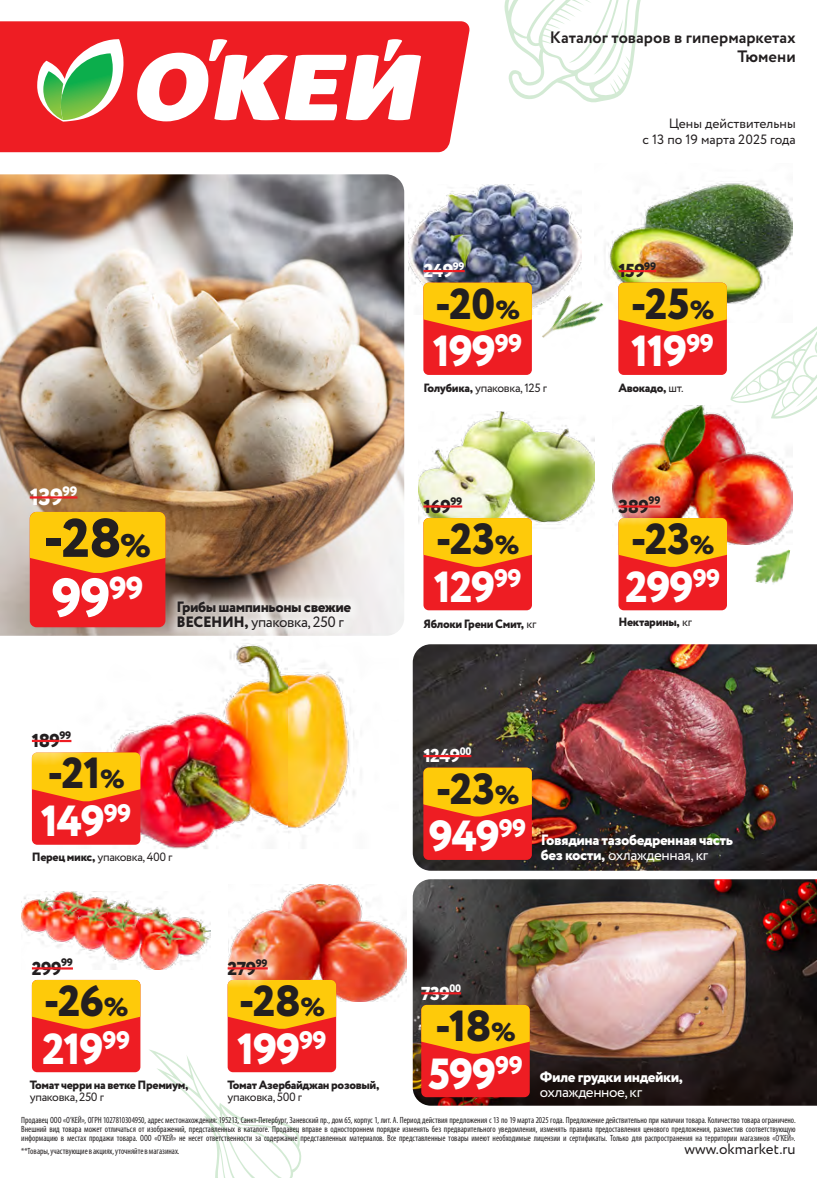
<style>
.page{position:relative;width:817px;height:1178px;background:#fff}
.page>*{position:absolute;margin:0;border:0;box-sizing:border-box;transform-origin:0 0}
.t1{font:800 54.3px "Circe";color:#231f20}
.t2{font:800 54.3px "Circe";color:#fff}
.t3{font:800 43.5px "Circe";letter-spacing:-.03em;color:#fff}
.t4{font:800 43.5px "Circe";letter-spacing:-.01em;color:#231f20}
.t5{font:800 31.65px "Circe";color:#fff}
.t6{font:800 23.4px "Circe";color:#fff}
.t7{font:800 18.75px "Circe";letter-spacing:-.03em;color:#231f20}
.t8{font:800 18.75px "Circe";letter-spacing:-.03em;color:#fff}
.t9{font:700 16.5px/19.8px "Circe";color:#231f20;text-align:right}
.t10{font:800 15px/15px "Circe";letter-spacing:-.03em;color:#fff}
.t11{font:800 15px "Circe";letter-spacing:-.03em;color:#231f20}
.t12{font:15px "Circe";letter-spacing:-.025em;color:#231f20}
.t13{font:15px "Circe";color:#231f20}
.t14{font:15px "Circe";letter-spacing:-.03em;color:#fff}
.t15{font:13.5px/16.2px "Circe";color:#231f20;text-align:right}
.t16{font:800 12px "Circe";letter-spacing:-.03em;color:#231f20}
.t17{font:12px "Circe";letter-spacing:-.03em;color:#231f20}
.t18{font:condensed 9px/9px "Myriad Pro";color:#231f20;text-align:justify;scale:.95 1}
.s1{font-size:32.7px}
.s2{font-weight:800}
.s3{font-size:26.1px}
.s4{font-weight:400}
</style>
<div class="page">
<img style="left:542px;top:283px;width:52px;height:55px">
<img style="left:755px;top:549px;width:35px;height:35px">
<svg style="left:504px;top:0;width:137px;height:103px"></svg>
<svg style="left:149px;top:1049px;width:154px;height:129px"></svg>
<img style="left:412px;top:644px;width:404px;height:227px">
<img style="left:412px;top:879px;width:404px;height:227px">
<div style="left:423px;top:768px;width:108px;height:92px;background:#ee1d23;border-radius:5px"></div>
<svg style="left:423px;top:768px;width:108px;height:49px;background:#fbb30d"></svg>
<hr style="left:423px;top:755px;width:36px;height:2px;background:#ee1d23">
<svg style="left:459px;top:755px;width:12px;height:2px"></svg>
<div style="left:421px;top:1005px;width:108px;height:92px;background:#ee1d23;border-radius:5px"></div>
<svg style="left:421px;top:1005px;width:108px;height:49px;background:#fbb40d"></svg>
<hr style="left:421px;top:992px;width:28px;height:2px;background:#ee1d23">
<svg style="left:449px;top:992px;width:12px;height:2px"></svg>
<img style="left:0;top:174px;width:404px;height:462px">
<img style="left:57px;top:619px;width:341px;height:230px">
<img style="left:594px;top:181px;width:198px;height:140px">
<img style="left:408px;top:185px;width:173px;height:129px">
<img style="left:612px;top:419px;width:180px;height:126px">
<img style="left:228px;top:884px;width:178px;height:117px">
<img style="left:418px;top:412px;width:176px;height:113px">
<svg style="left:168px;top:590px;width:193px;height:50px"></svg>
<div style="left:30px;top:512px;width:135px;height:115px;background:#ee1d23;border-radius:7px"></div>
<svg style="left:30px;top:512px;width:135px;height:61px;background:#fbb50d"></svg>
<hr style="left:30px;top:496px;width:32px;height:2px;background:#ee1d23">
<svg style="left:63px;top:496px;width:14px;height:2px"></svg>
<div style="left:227px;top:980px;width:109px;height:92px;background:#ee1d23;border-radius:5px"></div>
<svg style="left:227px;top:980px;width:109px;height:49px;background:#fbb30e"></svg>
<svg style="left:227px;top:946px;width:53px;height:41px;background:#f5a86e"></svg>
<hr style="left:227px;top:967px;width:29px;height:2px;background:#ee1d23">
<svg style="left:256px;top:967px;width:12px;height:2px"></svg>
<div style="left:32px;top:752px;width:108px;height:93px;background:#ee1d23;border-radius:5px"></div>
<svg style="left:32px;top:752px;width:108px;height:49px;background:#fbb30d"></svg>
<svg style="left:31px;top:714px;width:58px;height:50px"></svg>
<hr style="left:32px;top:740px;width:27px;height:2px;background:#ee1d23">
<svg style="left:59px;top:740px;width:12px;height:2px"></svg>
<div style="left:423px;top:518px;width:109px;height:92px;background:#ee1d23;border-radius:5px"></div>
<svg style="left:423px;top:518px;width:109px;height:49px;background:#fbb50e"></svg>
<hr style="left:423px;top:505px;width:27px;height:2px;background:#ee1d23">
<svg style="left:450px;top:505px;width:12px;height:2px"></svg>
<div style="left:423px;top:283px;width:108px;height:92px;background:#ee1d23;border-radius:5px"></div>
<svg style="left:423px;top:283px;width:108px;height:49px;background:#fbb40d"></svg>
<hr style="left:423px;top:270px;width:30px;height:2px;background:#ee1d23">
<svg style="left:453px;top:270px;width:11px;height:2px"></svg>
<svg style="left:618px;top:270px;width:198px;height:149px"></svg>
<div style="left:618px;top:518px;width:108px;height:92px;background:#ee1d23;border-radius:5px"></div>
<svg style="left:618px;top:518px;width:108px;height:49px;background:#fbb30d"></svg>
<img style="left:612px;top:484px;width:61px;height:42px">
<hr style="left:618px;top:505px;width:30px;height:2px;background:#ee1d23">
<svg style="left:648px;top:505px;width:12px;height:3px"></svg>
<img style="left:22px;top:892px;width:188px;height:78px">
<div style="left:32px;top:980px;width:108px;height:92px;background:#ee1d23;border-radius:5px"></div>
<svg style="left:32px;top:980px;width:108px;height:49px;background:#fcb50d"></svg>
<hr style="left:32px;top:967px;width:29px;height:2px;background:#ee1d23">
<svg style="left:61px;top:967px;width:12px;height:2px"></svg>
<div style="left:0;top:21px;width:469px;height:131px;background:#ee1d23"></div>
<svg style="left:136px;top:39px;width:285px;height:82px"></svg>
<svg style="left:37px;top:38px;width:87px;height:84px"></svg>
<h3 class="t9" style="left:550px;top:28px;width:247px">Каталог товаров в гипермаркетах<br>Тюмени</h3>
<h3 class="t6" style="left:30px;top:481px;width:49px">139<sup>99</sup></h3>
<h1 class="t1" style="left:44px;top:501px;width:108px">-28<span class="s1">%</span></h1>
<h3 class="t5" style="left:109px;top:566px;width:36px">99</h3>
<h1 class="t2" style="left:51px;top:561px;width:61px">99</h1>
<h3 class="t11" style="left:177px;top:596px;width:176px">Грибы шампиньоны свежие</h3>
<h3 class="t12" style="left:177px;top:612px;width:169px"><span class="s2">ВЕСЕНИН,</span> упаковка, 250 г</h3>
<h3 class="t7" style="left:32px;top:728px;width:41px">189<sup>99</sup></h3>
<h2 class="t4" style="left:47px;top:744px;width:79px">-21<span class="s3">%</span></h2>
<h2 class="t3" style="left:41px;top:792px;width:92px">149<sup>99</sup></h2>
<h3 class="t17" style="left:32px;top:849px;width:142px"><span class="s2">Перец микс,</span> упаковка, 400 г</h3>
<h3 class="t15" style="left:642px;top:115px;width:155px">Цены действительны<br>с 13 по 19 марта 2025 года</h3>
<h3 class="t8" style="left:423px;top:258px;width:43px">249<sup>99</sup></h3>
<h2 class="t4" style="left:435px;top:274px;width:87px">-20<span class="s3">%</span></h2>
<h3 class="t7" style="left:618px;top:258px;width:39px">159<sup>99</sup></h3>
<h2 class="t4" style="left:630px;top:274px;width:85px">-25<span class="s3">%</span></h2>
<h2 class="t3" style="left:432px;top:322px;width:91px">199<sup>99</sup></h2>
<h2 class="t3" style="left:631px;top:322px;width:84px">119<sup>99</sup></h2>
<h3 class="t17" style="left:423px;top:380px;width:125px"><span class="s2">Голубика,</span> упаковка, 125 г</h3>
<h3 class="t16" style="left:618px;top:380px;width:67px">Авокадо, <span class="s4">шт.</span></h3>
<h3 class="t7" style="left:423px;top:494px;width:40px">169<sup>99</sup></h3>
<h2 class="t4" style="left:435px;top:510px;width:85px">-23<span class="s3">%</span></h2>
<h3 class="t7" style="left:618px;top:494px;width:43px">389<sup>99</sup></h3>
<h2 class="t4" style="left:630px;top:510px;width:85px">-23<span class="s3">%</span></h2>
<h2 class="t3" style="left:433px;top:557px;width:90px">129<sup>99</sup></h2>
<h2 class="t3" style="left:625px;top:557px;width:97px">299<sup>99</sup></h2>
<h3 class="t16" style="left:423px;top:615px;width:114px">Яблоки Грени Смит, <span class="s4">кг</span></h3>
<h3 class="t16" style="left:618px;top:613px;width:75px">Нектарины, <span class="s4">кг</span></h3>
<h3 class="t8" style="left:423px;top:743px;width:49px">1249<sup>00</sup></h3>
<h2 class="t4" style="left:435px;top:759px;width:85px">-23<span class="s3">%</span></h2>
<h2 class="t3" style="left:428px;top:807px;width:99px">949<sup>99</sup></h2>
<h3 class="t10" style="left:540px;top:833px;width:193px">Говядина тазобедренная часть без кости, <span class="s4">охлажденная, кг</span></h3>
<h3 class="t7" style="left:32px;top:955px;width:43px">299<sup>99</sup></h3>
<h2 class="t4" style="left:44px;top:971px;width:86px">-26<span class="s3">%</span></h2>
<h3 class="t7" style="left:227px;top:955px;width:42px">279<sup>99</sup></h3>
<h2 class="t4" style="left:238px;top:971px;width:88px">-28<span class="s3">%</span></h2>
<h3 class="t8" style="left:421px;top:980px;width:41px">739<sup>00</sup></h3>
<h2 class="t4" style="left:435px;top:996px;width:82px">-18<span class="s3">%</span></h2>
<h2 class="t3" style="left:42px;top:1019px;width:90px">219<sup>99</sup></h2>
<h2 class="t3" style="left:237px;top:1019px;width:91px">199<sup>99</sup></h2>
<h2 class="t3" style="left:428px;top:1044px;width:96px">599<sup>99</sup></h2>
<h3 class="t10" style="left:539px;top:1070px;width:145px">Филе грудки индейки,</h3>
<h3 class="t14" style="left:539px;top:1082px;width:104px">охлажденное, кг</h3>
<h3 class="t16" style="left:227px;top:1076px;width:153px">Томат Азербайджан розовый,</h3>
<h3 class="t17" style="left:227px;top:1088px;width:76px">упаковка, 500 г</h3>
<p class="t18" style="left:21px;top:1116px;width:816px">Продавец ООО «О’КЕЙ», ОГРН 1027810304950, адрес местонахождения: 195213, Санкт-Петербург, Заневский пр., дом 65, корпус 1, лит. А. Период действия предложения с 13 по 19 марта 2025 года. Предложение действительно при наличии товара. Количество товара ограничено.<br>Внешний вид товара может отличаться от изображений, представленных в каталоге. Продавец вправе в одностороннем порядке изменять без предварительного уведомления, изменять правила предоставления ценового предложения, разместив соответствующую информацию в местах продажи товара. ООО «О’КЕЙ» не несет ответственности за содержание представленных материалов. Все представленные товары имеют необходимые лицензии и сертификаты. Только для распространения на территории магазинов «О’КЕЙ».</p>
<p class="t18" style="left:21px;top:1147px;width:168px">**Товары, участвующие в акциях, уточняйте в магазинах.</p>
<h3 class="t13" style="left:684px;top:1139px;width:113px">www.okmarket.ru</h3>
<h3 class="t16" style="left:30px;top:1076px;width:160px">Томат черри на ветке Премиум,</h3>
<h3 class="t17" style="left:30px;top:1088px;width:76px">упаковка, 250 г</h3>
</div>
